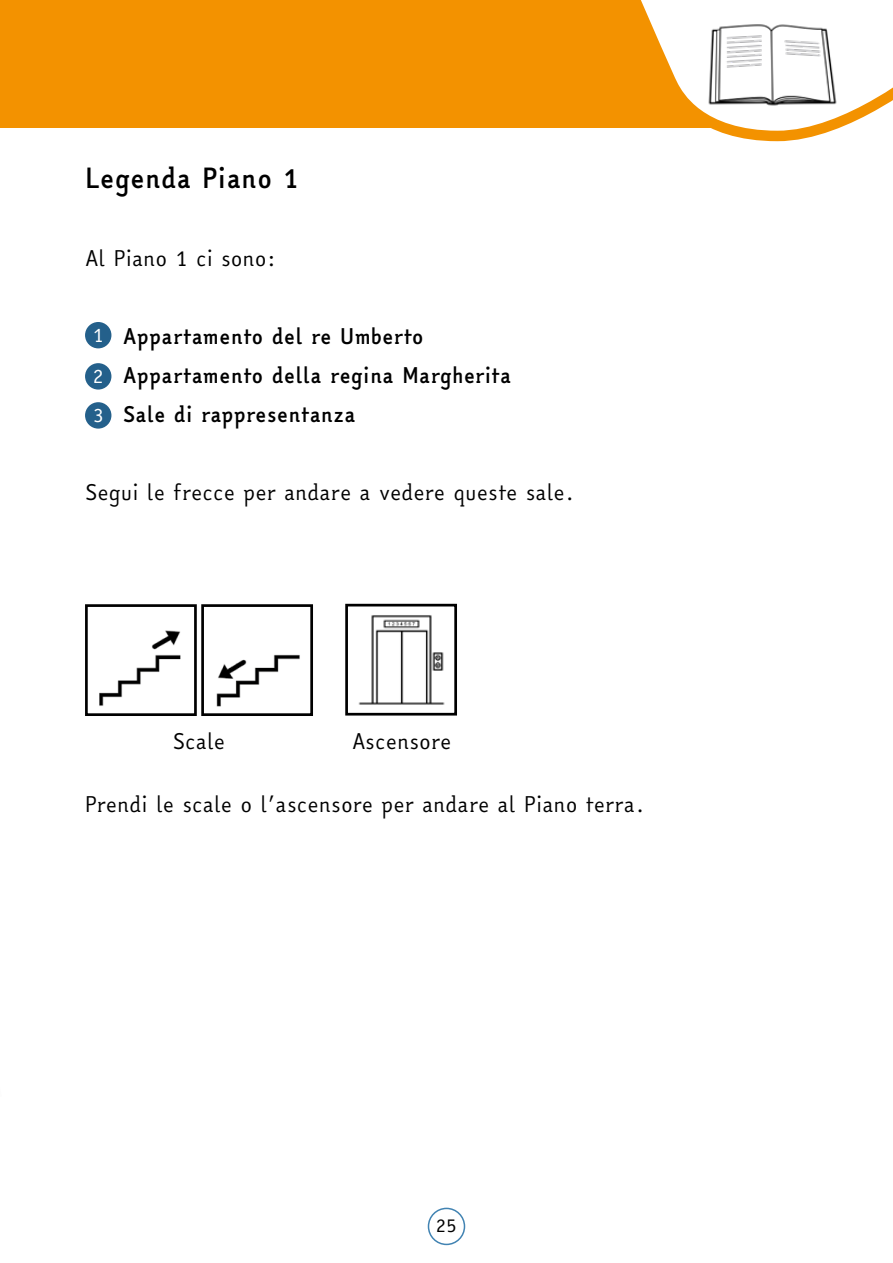
<style>
.page{position:relative;width:893px;height:1263px;background:#fff}
.page>*{position:absolute;margin:0;border:0;box-sizing:border-box;transform-origin:0 0}
.t1{font:700 27px "Easy Reading";color:#000}
.t2{font:21px "Easy Reading";color:#000}
.t3{font:700 21px/39px "Easy Reading";color:#000}
.t4{font:18.9px/41.1px "Easy Reading";color:#fff}
.t5{font:18px "Easy Reading";color:#000}
</style>
<div class="page">
<div style="left:428px;top:1208px;width:37px;height:37px;border:2px solid #4183b2;border-radius:50%"></div>
<div style="left:0;top:0;width:769px;height:128px;background:#f39200"></div>
<svg style="left:641px;top:0;width:252px;height:142px"></svg>
<img style="left:702px;top:21px;width:140px;height:88px">
<div style="left:85px;top:322px;width:26px;height:26px;background:#24608b;border-radius:50%"></div>
<div style="left:85px;top:363px;width:26px;height:27px;background:#24608b;border-radius:50%"></div>
<div style="left:85px;top:402px;width:26px;height:27px;background:#24608b;border-radius:50%"></div>
<img style="left:99px;top:630px;width:82px;height:76px">
<div style="left:85px;top:604px;width:112px;height:112px;border:3px solid #000"></div>
<img style="left:216px;top:654px;width:84px;height:53px">
<div style="left:201px;top:604px;width:112px;height:112px;border:3px solid #000"></div>
<img style="left:358px;top:615px;width:87px;height:90px">
<div style="left:345px;top:604px;width:112px;height:111px;border:3px solid #000"></div>
<p class="t1" style="left:85px;top:159px;width:215px">Legenda Piano 1</p>
<p class="t2" style="left:85px;top:244px;width:193px">Al Piano 1 ci sono:</p>
<p class="t4" style="left:93px;top:315px;width:13px">1<br>2</p>
<p class="t4" style="left:93px;top:395px;width:13px">3</p>
<p class="t3" style="left:123px;top:317px;width:390px">Appartamento del re Umberto<br>Appartamento della regina Margherita<br>Sale di rappresentanza</p>
<p class="t2" style="left:85px;top:478px;width:491px">Segui le frecce per andare a vedere queste sale.</p>
<p class="t2" style="left:173px;top:727px;width:54px">Scale</p>
<p class="t2" style="left:352px;top:727px;width:101px">Ascensore</p>
<p class="t2" style="left:85px;top:790px;width:562px">Prendi le scale o l’ascensore per andare al Piano terra.</p>
<p class="t5" style="left:436px;top:1212px;width:23px">25</p>
</div>
